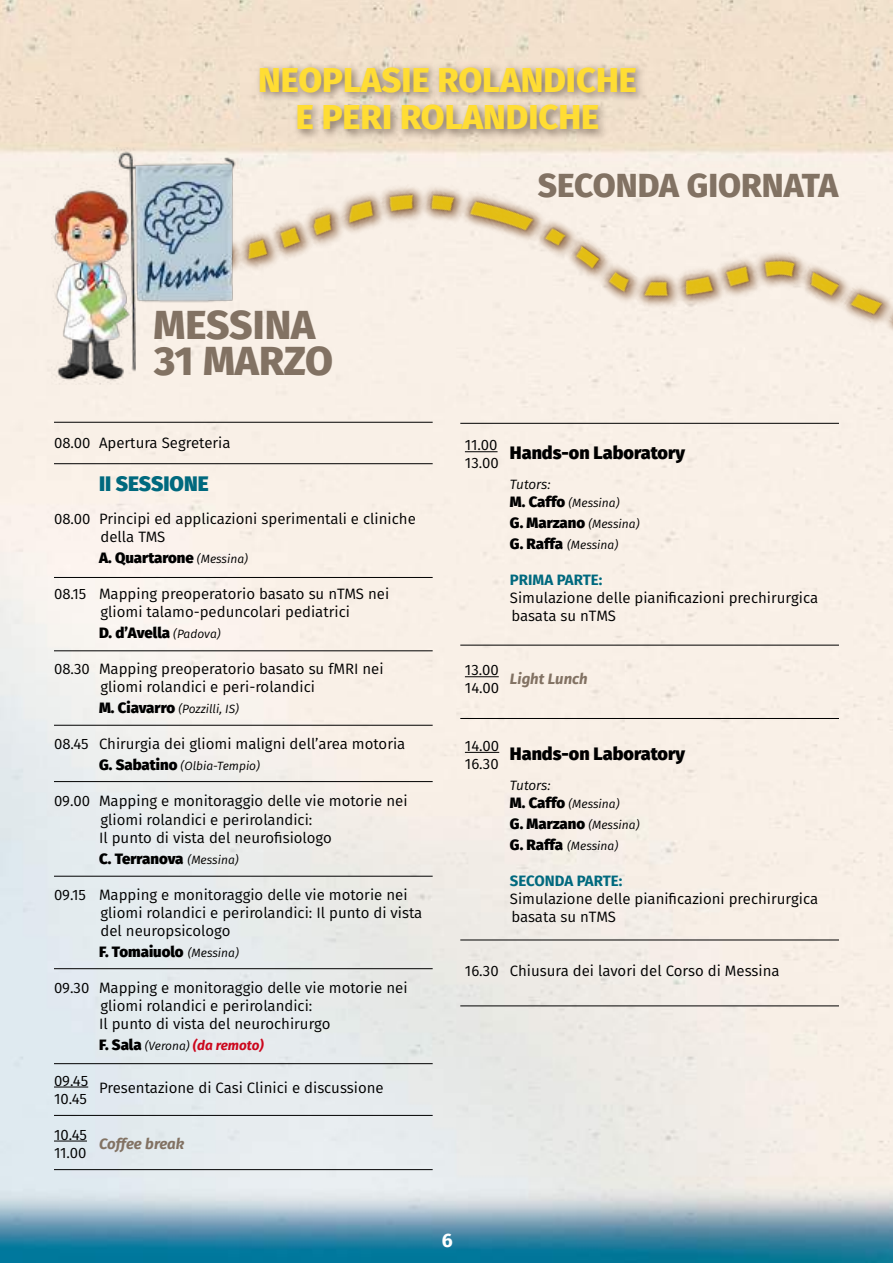
<style>
.page{position:relative;width:893px;height:1263px;background:#fff}
.page>*{position:absolute;margin:0;border:0;box-sizing:border-box;transform-origin:0 0}
.t1{font:800 40.5px/36px "Fira Sans";color:#827263}
.t2{font:800 34.5px/37.5px "Fira Sans";color:#ffdd34;text-align:center}
.t3{font:800 33.3px "Fira Sans";color:#827263}
.t4{font:800 21px "Fira Sans";color:#00697e}
.t5{font:700 19.5px "Fira Sans";color:#fff}
.t6{font:800 18px "Fira Sans";color:#000}
.t7{font:15px/18px "Fira Sans";color:#000}
.t8{font:800 15px "Fira Sans";color:#000}
.t9{font:700 15px "Fira Sans";color:#00697e}
.t10{font:italic 700 15px "Fira Sans";color:#827263}
.t11{font:italic 700 13.5px "Fira Sans";color:#cc071d}
.t12{font:italic 13.5px "Fira Sans";letter-spacing:-.015em;color:#000}
.t13{font:italic 12px "Fira Sans";color:#000}
.s1{font-weight:400;font-style:italic;font-size:12px}
.s2{font-weight:800;font-style:normal;font-size:15px}
.s3{font-weight:800;font-style:normal;font-size:15px;color:#000}
.s4{font-weight:400;font-size:12px;color:#000}
</style>
<div class="page">
<img style="left:0;top:0;width:893px;height:1263px">
<img style="left:11px;top:0;width:882px;height:952px">
<hr style="left:54px;top:1087px;width:34px;height:1px;background:#000">
<hr style="left:54px;top:1141px;width:33px;height:1px;background:#000">
<hr style="left:465px;top:451px;width:33px;height:1px;background:#000">
<hr style="left:465px;top:676px;width:34px;height:1px;background:#000">
<hr style="left:465px;top:752px;width:34px;height:1px;background:#000">
<hr style="left:54px;top:577px;width:379px;height:1px;background:#000">
<hr style="left:54px;top:650px;width:379px;height:1px;background:#000">
<hr style="left:54px;top:463px;width:379px;height:1px;background:#000">
<hr style="left:54px;top:422px;width:379px;height:1px;background:#000">
<hr style="left:54px;top:725px;width:379px;height:1px;background:#000">
<hr style="left:54px;top:781px;width:379px;height:1px;background:#000">
<hr style="left:54px;top:876px;width:379px;height:1px;background:#000">
<hr style="left:54px;top:968px;width:379px;height:1px;background:#000">
<hr style="left:54px;top:1063px;width:379px;height:1px;background:#000">
<hr style="left:54px;top:1169px;width:379px;height:1px;background:#000">
<hr style="left:54px;top:1115px;width:379px;height:1px;background:#000">
<hr style="left:460px;top:1006px;width:379px;height:1px;background:#000">
<hr style="left:460px;top:645px;width:379px;height:1px;background:#000">
<hr style="left:460px;top:940px;width:379px;height:1px;background:#000">
<hr style="left:460px;top:718px;width:379px;height:1px;background:#000">
<hr style="left:460px;top:423px;width:379px;height:1px;background:#000">
<svg style="left:255px;top:62px;width:392px;height:79px;background:#cebdaa"></svg>
<img style="left:41px;top:148px;width:203px;height:236px">
<h2 class="t2" style="left:258px;top:58px;width:380px">NEOPLASIE ROLANDICHE<br>E PERI ROLANDICHE</h2>
<h3 class="t3" style="left:538px;top:156px;width:302px">SECONDA GIORNATA</h3>
<h1 class="t1" style="left:153px;top:303px;width:181px">MESSINA<br>31 MARZO</h1>
<p class="t7" style="left:54px;top:434px;width:178px">08.00 Apertura Segreteria</p>
<h3 class="t4" style="left:99px;top:465px;width:111px">II SESSIONE</h3>
<p class="t7" style="left:100px;top:510px;width:317px;text-indent:-46px">08.00 Principi ed applicazioni sperimentali e cliniche della TMS</p>
<p class="t8" style="left:99px;top:545px;width:151px">A. Quartarone <span class="s1">(Messina)</span></p>
<p class="t7" style="left:54px;top:585px;width:337px;text-align:center">08.15 Mapping preoperatorio basato su nTMS nei gliomi talamo-peduncolari pediatrici</p>
<p class="t8" style="left:99px;top:620px;width:123px">D. d’Avella <span class="s1">(Padova)</span></p>
<p class="t7" style="left:100px;top:660px;width:285px;text-indent:-46px">08.30 Mapping preoperatorio basato su fMRI nei gliomi rolandici e peri-rolandici</p>
<p class="t13" style="left:99px;top:700px;width:142px"><span class="s2">M. Ciavarro</span> (Pozzilli, IS)</p>
<p class="t7" style="left:54px;top:735px;width:353px">08.45 Chirurgia dei gliomi maligni dell’area motoria</p>
<p class="t13" style="left:99px;top:757px;width:163px"><span class="s2">G. Sabatino</span> (Olbia-Tempio)</p>
<p class="t7" style="left:99px;top:792px;width:310px;text-indent:-45px">09.00 Mapping e monitoraggio delle vie motorie nei gliomi rolandici e perirolandici:<br>Il punto di vista del neurofisiologo</p>
<p class="t8" style="left:99px;top:845px;width:141px">C. Terranova <span class="s1">(Messina)</span></p>
<p class="t7" style="left:100px;top:885px;width:323px;text-indent:-46px">09.15 Mapping e monitoraggio delle vie motorie nei gliomi rolandici e perirolandici: Il punto di vista del neuropsicologo</p>
<p class="t8" style="left:99px;top:938px;width:141px">F. Tomaiuolo <span class="s1">(Messina)</span></p>
<p class="t7" style="left:99px;top:978px;width:310px;text-indent:-45px">09.30 Mapping e monitoraggio delle vie motorie nei gliomi rolandici e perirolandici:<br>Il punto di vista del neurochirurgo</p>
<p class="t11" style="left:99px;top:1033px;width:166px"><span class="s3">F. Sala</span> <span class="s4">(Verona)</span> (da remoto)</p>
<p class="t7" style="left:54px;top:1071px;width:36px">09.45</p>
<p class="t7" style="left:99px;top:1078px;width:286px">Presentazione di Casi Clinici e discussione</p>
<p class="t7" style="left:54px;top:1089px;width:34px">10.45</p>
<p class="t7" style="left:54px;top:1125px;width:34px">10.45</p>
<p class="t10" style="left:99px;top:1131px;width:87px">Coffee break</p>
<p class="t7" style="left:54px;top:1143px;width:34px">11.00</p>
<p class="t7" style="left:465px;top:436px;width:34px">11.00</p>
<p class="t7" style="left:465px;top:454px;width:35px">13.00</p>
<p class="t6" style="left:510px;top:437px;width:177px">Hands-on Laboratory</p>
<p class="t12" style="left:510px;top:475px;width:42px">Tutors:</p>
<p class="t13" style="left:510px;top:494px;width:111px"><span class="s2">M. Caffo</span> (Messina)</p>
<p class="t8" style="left:510px;top:510px;width:131px">G. Marzano <span class="s1">(Messina)</span></p>
<p class="t13" style="left:510px;top:536px;width:110px"><span class="s2">G. Raffa</span> (Messina)</p>
<p class="t9" style="left:510px;top:567px;width:94px">PRIMA PARTE:</p>
<p class="t7" style="left:510px;top:589px;width:310px">Simulazione delle pianificazioni prechirurgica basata su nTMS</p>
<p class="t7" style="left:465px;top:661px;width:35px">13.00</p>
<p class="t7" style="left:465px;top:679px;width:36px">14.00</p>
<p class="t10" style="left:510px;top:666px;width:79px">Light Lunch</p>
<p class="t7" style="left:465px;top:736px;width:36px">14.00</p>
<p class="t7" style="left:465px;top:754px;width:35px">16.30</p>
<p class="t6" style="left:510px;top:737px;width:177px">Hands-on Laboratory</p>
<p class="t12" style="left:510px;top:775px;width:42px">Tutors:</p>
<p class="t13" style="left:510px;top:795px;width:111px"><span class="s2">M. Caffo</span> (Messina)</p>
<p class="t8" style="left:510px;top:810px;width:131px">G. Marzano <span class="s1">(Messina)</span></p>
<p class="t13" style="left:510px;top:837px;width:110px"><span class="s2">G. Raffa</span> (Messina)</p>
<p class="t9" style="left:510px;top:868px;width:114px">SECONDA PARTE:</p>
<p class="t7" style="left:510px;top:889px;width:310px">Simulazione delle pianificazioni prechirurgica basata su nTMS</p>
<p class="t7" style="left:465px;top:961px;width:316px">16.30 Chiusura dei lavori del Corso di Messina</p>
<h3 class="t5" style="left:442px;top:1224px;width:12px">6</h3>
</div>
